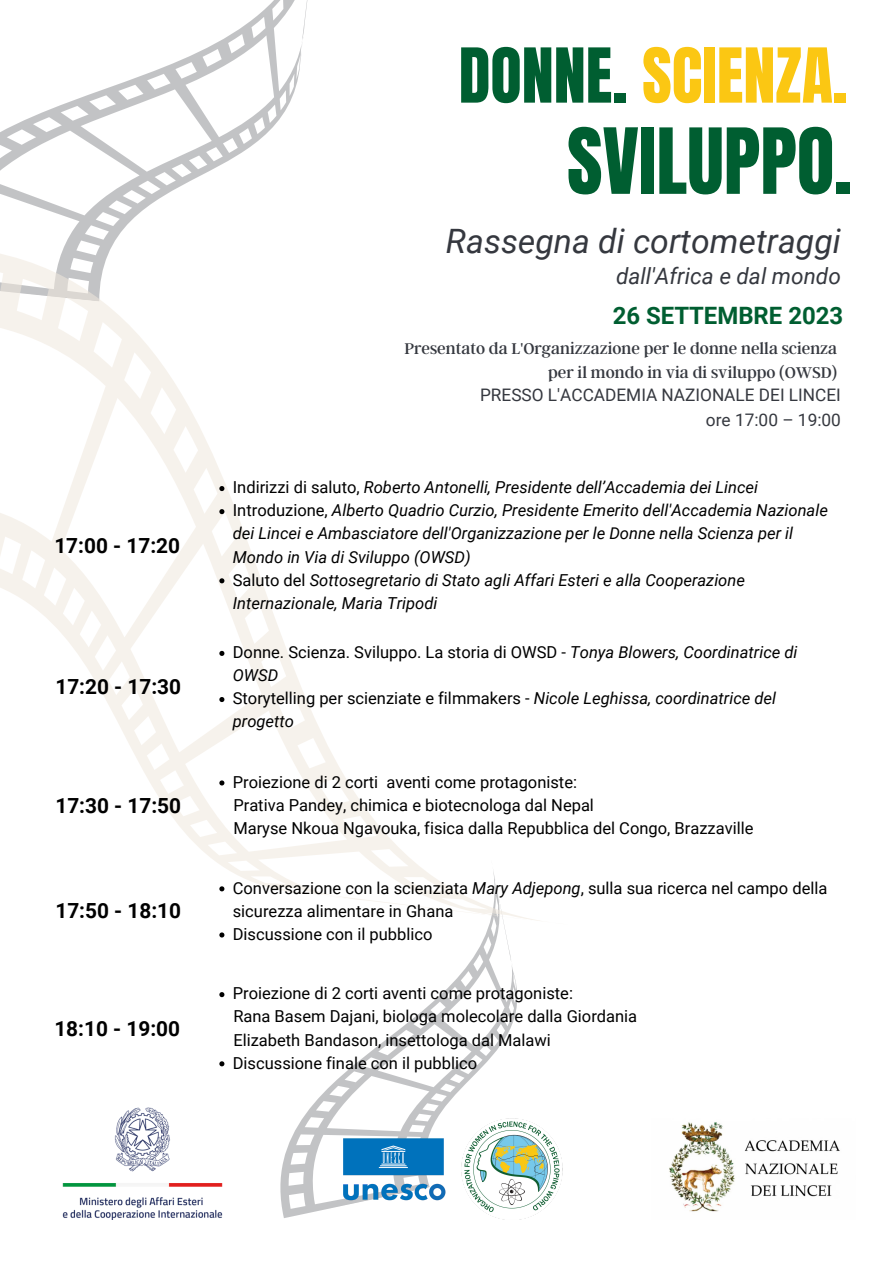
<style>
.page{position:relative;width:893px;height:1263px;background:#fff}
.page>*{position:absolute;margin:0;border:0;box-sizing:border-box;transform-origin:0 0}
.t1{font:77.32px "Anton";color:#005e31}
.t2{font:64.35px "Anton";color:#fbc713}
.t3{font:italic 33.6px "Roboto";color:#35383f}
.t4{font:700 23.92px "Roboto";color:#005e31}
.t5{font:italic 22.58px "Roboto";color:#35383f}
.t6{font:700 20.85px "Roboto";color:#000}
.t7{font:17.25px "Argent CF";color:#35383f}
.t8{font:17.25px "Roboto";color:#35383f}
.t9{font:16.5px/23.1px "Roboto";color:#000}
.t10{font:italic 16.5px/23.1px "Roboto";color:#000}
.s1{color:#005e31}
.s2{font-style:normal}
.s3{font-style:italic}
</style>
<div class="page">
<svg style="left:220px;top:926px;width:298px;height:292px"></svg>
<svg style="left:0;top:0;width:308px;height:246px"></svg>
<svg style="left:0;top:246px;width:539px;height:680px"></svg>
<svg style="left:219px;top:486px;width:5px;height:5px"></svg>
<svg style="left:219px;top:509px;width:5px;height:5px"></svg>
<svg style="left:219px;top:578px;width:5px;height:5px"></svg>
<svg style="left:219px;top:651px;width:5px;height:5px"></svg>
<svg style="left:219px;top:697px;width:5px;height:5px"></svg>
<svg style="left:219px;top:780px;width:5px;height:5px"></svg>
<svg style="left:219px;top:886px;width:5px;height:5px"></svg>
<svg style="left:219px;top:932px;width:5px;height:5px"></svg>
<svg style="left:219px;top:992px;width:5px;height:5px"></svg>
<svg style="left:219px;top:1061px;width:5px;height:5px"></svg>
<img style="left:62px;top:1107px;width:160px;height:112px">
<img style="left:335px;top:1118px;width:228px;height:101px">
<img style="left:669px;top:1122px;width:171px;height:90px">
<p class="t6" style="left:54px;top:534px;width:127px">17:00 - 17:20</p>
<p class="t6" style="left:55px;top:675px;width:127px">17:20 - 17:30</p>
<p class="t6" style="left:55px;top:793px;width:127px">17:30 - 17:50</p>
<p class="t6" style="left:55px;top:899px;width:127px">17:50 - 18:10</p>
<p class="t6" style="left:54px;top:1017px;width:127px">18:10 - 19:00</p>
<p class="t2" style="left:459px;top:29px;width:390px"><span class="s1">DONNE.</span> SCIENZA.</p>
<p class="t1" style="left:567px;top:106px;width:287px">SVILUPPO.</p>
<p class="t3" style="left:446px;top:222px;width:396px">Rassegna di cortometraggi</p>
<p class="t5" style="left:616px;top:263px;width:226px">dall'Africa e dal mondo</p>
<p class="t4" style="left:613px;top:302px;width:232px">26 SETTEMBRE 2023</p>
<p class="t7" style="left:404px;top:337px;width:434px">Presentato da L'Organizzazione per le donne nella scienza</p>
<p class="t7" style="left:548px;top:361px;width:290px">per il mondo in via di sviluppo (OWSD)</p>
<p class="t8" style="left:480px;top:385px;width:362px">PRESSO L'ACCADEMIA NAZIONALE DEI LINCEI</p>
<p class="t8" style="left:706px;top:410px;width:137px">ore 17:00 – 19:00</p>
<p class="t10" style="left:233px;top:476px;width:527px"><span class="s2">Indirizzi di saluto,</span> Roberto Antonelli, Presidente dell’Accademia dei Lincei</p>
<p class="t10" style="left:233px;top:499px;width:596px"><span class="s2">Introduzione,</span> Alberto Quadrio Curzio, Presidente Emerito dell'Accademia Nazionale dei Lincei e Ambasciatore dell'Organizzazione per le Donne nella Scienza per il<br>Mondo in Via di Sviluppo (OWSD)</p>
<p class="t10" style="left:233px;top:568px;width:513px"><span class="s2">Saluto del</span> Sottosegretario di Stato agli Affari Esteri e alla Cooperazione<br>Internazionale, Maria Tripodi</p>
<p class="t9" style="left:233px;top:641px;width:566px">Donne. Scienza. Sviluppo. La storia di OWSD - <span class="s3">Tonya Blowers, Coordinatrice di<br>OWSD</span></p>
<p class="t10" style="left:233px;top:687px;width:545px"><span class="s2">Storytelling per scienziate e filmmakers -</span> Nicole Leghissa, coordinatrice del progetto</p>
<p class="t9" style="left:233px;top:770px;width:346px">Proiezione di 2 corti aventi come protagoniste:</p>
<p class="t9" style="left:233px;top:794px;width:362px">Prativa Pandey, chimica e biotecnologa dal Nepal</p>
<p class="t9" style="left:233px;top:817px;width:521px">Maryse Nkoua Ngavouka, fisica dalla Repubblica del Congo, Brazzaville</p>
<p class="t9" style="left:233px;top:876px;width:596px">Conversazione con la scienziata <span class="s3">Mary Adjepong</span>, sulla sua ricerca nel campo della sicurezza alimentare in Ghana</p>
<p class="t9" style="left:233px;top:922px;width:201px">Discussione con il pubblico</p>
<p class="t9" style="left:233px;top:982px;width:342px">Proiezione di 2 corti aventi come protagoniste:</p>
<p class="t9" style="left:233px;top:1005px;width:405px">Rana Basem Dajani, biologa molecolare dalla Giordania</p>
<p class="t9" style="left:233px;top:1028px;width:319px">Elizabeth Bandason, insettologa dal Malawi</p>
<p class="t9" style="left:233px;top:1051px;width:246px">Discussione finale con il pubblico</p>
</div>
